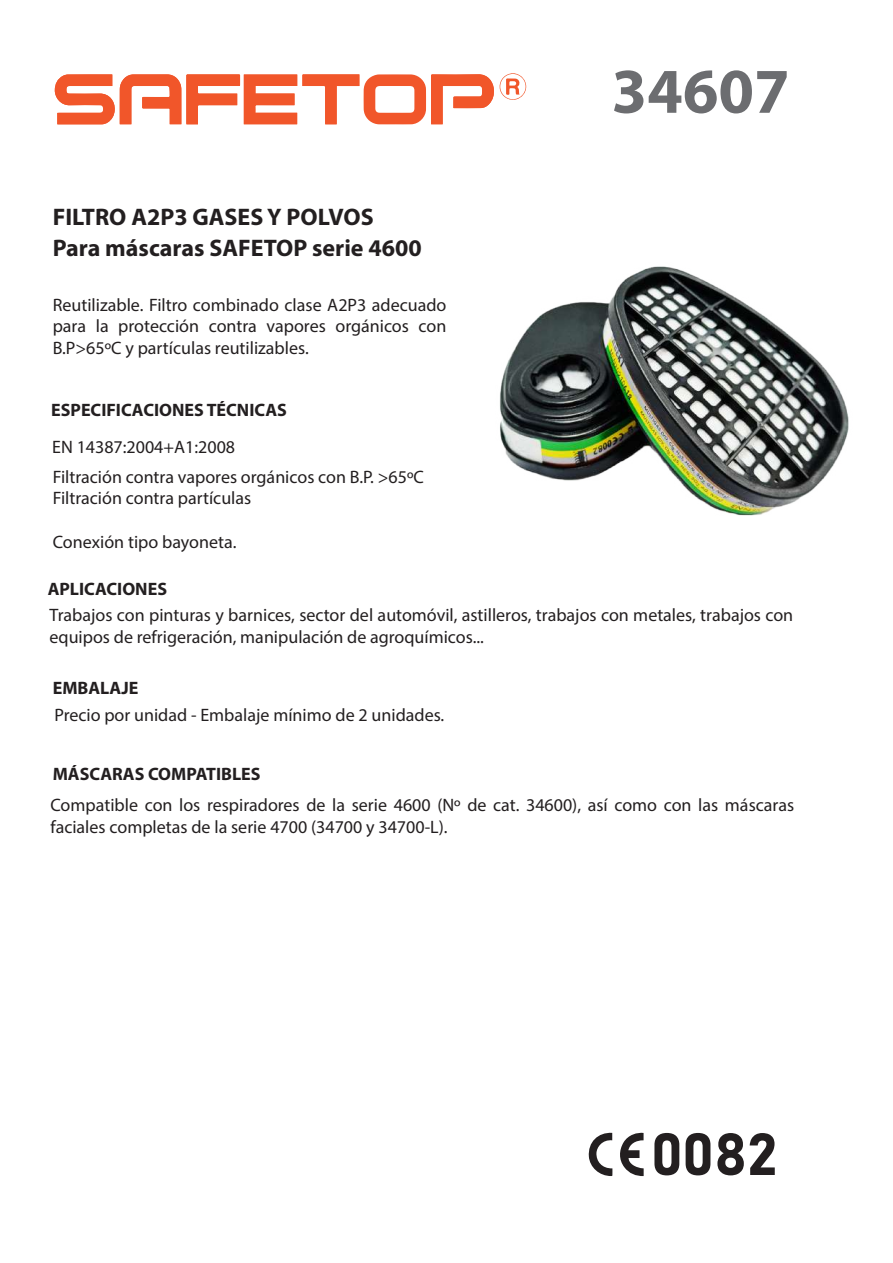
<style>
.page{position:relative;width:893px;height:1263px;background:#fff}
.page>*{position:absolute;margin:0;border:0;box-sizing:border-box;transform-origin:0 0}
.t1{font:700 64.2px "Myriad Pro";color:#6c6d70}
.t2{font:58.5px "Bahnschrift";color:#231f20}
.t3{font:700 24px/31.7px "Myriad Pro";color:#231f20}
.t4{font:18px/21.6px "Myriad Pro";color:#231f20}
.t5{font:700 18px "Myriad Pro";color:#231f20}
</style>
<div class="page">
<img style="left:500px;top:266px;width:349px;height:250px">
<svg style="left:55px;top:73px;width:471px;height:51px"></svg>
<svg style="left:620px;top:1132px;width:24px;height:44px"></svg>
<svg style="left:588px;top:1132px;width:24px;height:44px"></svg>
<h3 class="t3" style="left:53px;top:200px;width:370px">FILTRO A2P3 GASES Y POLVOS<br>Para máscaras SAFETOP serie 4600</h3>
<p class="t4" style="left:53px;top:294px;width:395px;text-align:justify">Reutilizable. Filtro combinado clase A2P3 adecuado para la protección contra vapores orgánicos con B.P&gt;65ºC y partículas reutilizables.</p>
<p class="t5" style="left:51px;top:398px;width:237px">ESPECIFICACIONES TÉCNICAS</p>
<p class="t4" style="left:52px;top:436px;width:184px">EN 14387:2004+A1:2008</p>
<p class="t4" style="left:53px;top:466px;width:373px">Filtración contra vapores orgánicos con B.P. &gt;65ºC<br>Filtración contra partículas</p>
<p class="t4" style="left:53px;top:530px;width:185px">Conexión tipo bayoneta.</p>
<p class="t5" style="left:48px;top:577px;width:121px">APLICACIONES</p>
<h1 class="t1" style="left:612px;top:49px;width:180px">34607</h1>
<p class="t4" style="left:50px;top:604px;width:745px">Trabajos con pinturas y barnices, sector del automóvil, astilleros, trabajos con metales, trabajos con equipos de refrigeración, manipulación de agroquímicos...</p>
<p class="t5" style="left:53px;top:676px;width:87px">EMBALAJE</p>
<p class="t4" style="left:54px;top:704px;width:391px">Precio por unidad - Embalaje mínimo de 2 unidades.</p>
<p class="t5" style="left:53px;top:762px;width:209px">MÁSCARAS COMPATIBLES</p>
<p class="t4" style="left:50px;top:794px;width:745px">Compatible con los respiradores de la serie 4600 (Nº de cat. 34600), así como con las máscaras faciales completas de la serie 4700 (34700 y 34700-L).</p>
<h2 class="t2" style="left:651px;top:1110px;width:128px">0082</h2>
</div>
